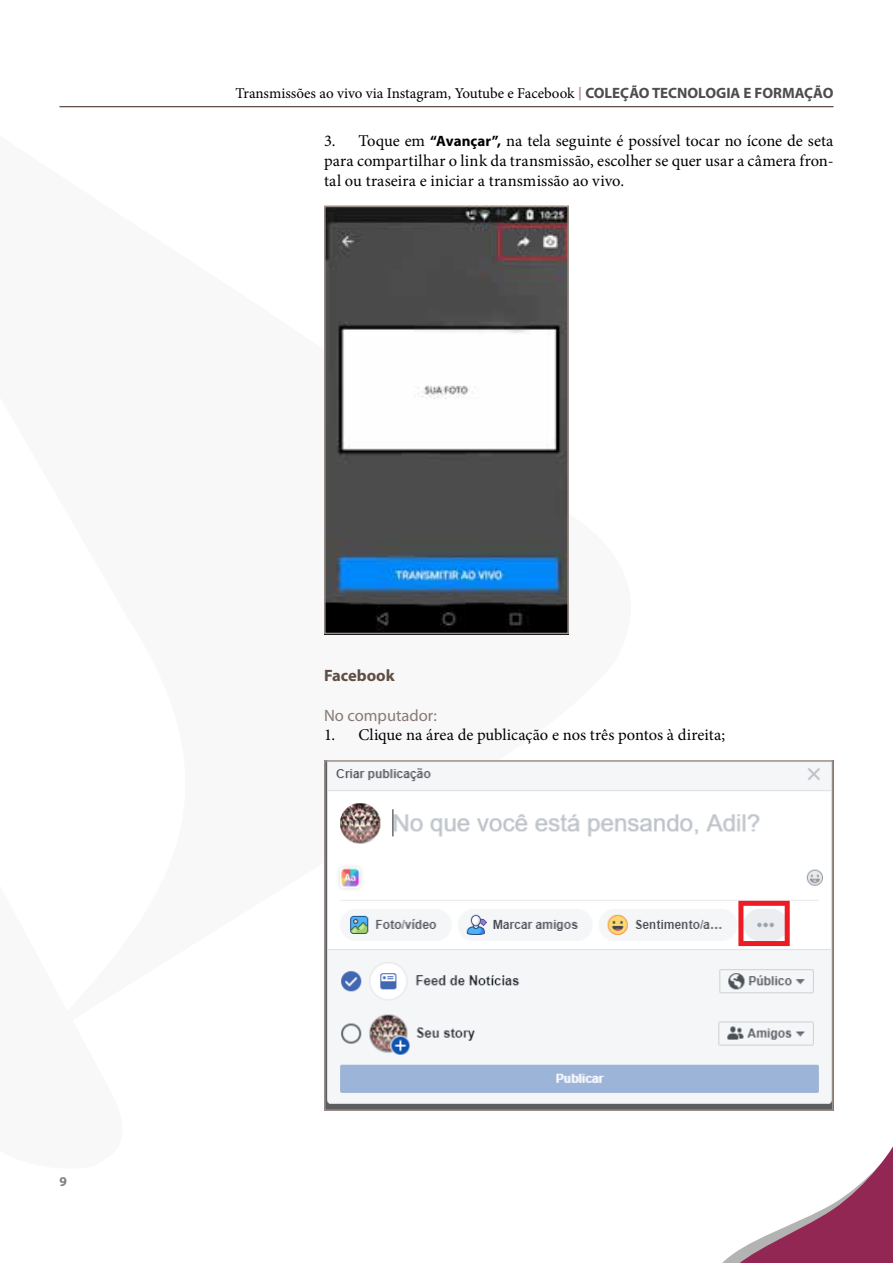
<style>
.page{position:relative;width:893px;height:1263px;background:#fff}
.page>*{position:absolute;margin:0;border:0;box-sizing:border-box;transform-origin:0 0}
.t1{font:16.5px/19.8px "Minion Pro";letter-spacing:.005em;color:#000;text-align:justify}
.t2{font:16.5px "Myriad Pro";color:#887a74}
.t3{font:700 16.5px "Myriad Pro";color:#604e45}
.t4{font:15px "Minion Pro";letter-spacing:-.005em;color:#000}
.t5{font:700 13.5px "Myriad Pro";color:#808080}
.s1{font-family:"Myriad Pro";font-weight:700;font-size:13.5px;color:#b892a2}
.s2{font-family:"Myriad Pro";font-weight:700;color:#4d4d4d}
.s3{font-family:"Myriad Pro";font-weight:700;font-size:15px}
</style>
<div class="page">
<svg style="left:722px;top:1146px;width:171px;height:117px"></svg>
<hr style="left:59px;top:106px;width:774px;height:1px;background:#382117">
<img style="left:327px;top:209px;width:239px;height:422px">
<div style="left:324px;top:206px;width:245px;height:428px;border:2px solid #9c908b"></div>
<img style="left:327px;top:763px;width:503px;height:345px">
<div style="left:324px;top:760px;width:509px;height:351px;border:2px solid #9c908b"></div>
<p class="t4" style="left:235px;top:83px;width:600px">Transmissões ao vivo via Instagram, Youtube e Facebook <span class="s1">|</span> <span class="s2">COLEÇÃO TECNOLOGIA E FORMAÇÃO</span></p>
<p class="t1" style="left:324px;top:131px;width:511px">3. Toque em <span class="s3">“Avançar”,</span> na tela seguinte é possível tocar no ícone de seta para compartilhar o link da transmissão, escolher se quer usar a câmera fron&shy;tal ou traseira e iniciar a transmissão ao vivo.</p>
<p class="t5" style="left:59px;top:1173px;width:9px">9</p>
<p class="t3" style="left:324px;top:665px;width:72px">Facebook</p>
<p class="t2" style="left:324px;top:706px;width:114px">No computador:</p>
<p class="t1" style="left:324px;top:725px;width:403px">1. Clique na área de publicação e nos três pontos à direita;</p>
</div>
